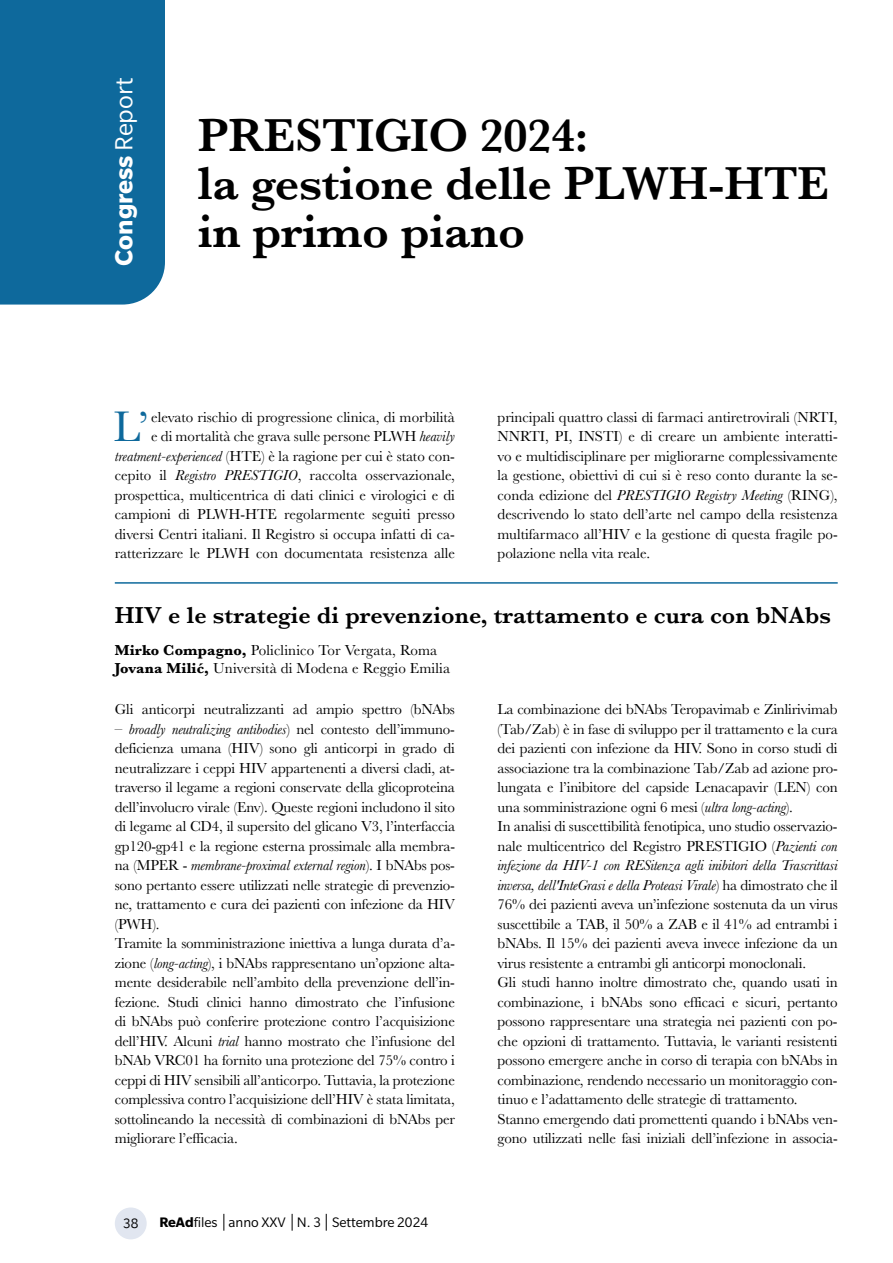
<style>
.page{position:relative;width:893px;height:1263px;background:#fff}
.page>*{position:absolute;margin:0;border:0;box-sizing:border-box;transform-origin:0 0}
.t1{font:600 48px/48px "Baskerville";letter-spacing:-.005em;color:#000}
.t2{font:44.4px "Baskerville";color:#0e699c}
.t3{font:700 27px "Slate Std";color:#fff}
.t4{font:600 24px "Baskerville";letter-spacing:.005em;color:#000}
.t5{font:15px/19.5px "Baskerville";letter-spacing:-.01em;color:#000}
.t6{font:15px/18px "Baskerville";letter-spacing:.01em;color:#000}
.t7{font:15px "Slate Std";color:#000}
.t8{font:15px "Slate";color:#000}
.s1{font-weight:400}
.s2{font-style:italic}
.s3{font-weight:700}
</style>
<div class="page">
<div style="left:0;top:0;width:165px;height:305px;background:#0e699c"></div>
<div style="left:115px;top:1207px;width:32px;height:32px;background:#e1e6f0;border-radius:50%"></div>
<svg style="left:224px;top:1214px;width:1px;height:17px"></svg>
<svg style="left:292px;top:1214px;width:1px;height:17px"></svg>
<svg style="left:326px;top:1214px;width:1px;height:17px"></svg>
<hr style="left:115px;top:582px;width:723px;height:2px;background:#0e699c">
<h3 class="t3" style="left:109px;top:266px;width:189px;rotate:-90deg">Congress <span class="s1">Report</span></h3>
<h1 class="t1" style="left:198px;top:111px;width:633px">PRESTIGIO 2024:<br>la gestione delle PLWH-HTE in primo piano</h1>
<p class="t5" style="left:115px;top:407px;width:342px;text-align:right">elevato rischio di progressione clinica, di morbilità<br>e di mortalità che grava sulle persone PLWH <span class="s2">heavily treatment-experienced</span> (HTE) è la ragione per cui è stato con&shy;cepito il <span class="s2">Registro PRESTIGIO</span>, raccolta osservazionale, prospettica, multicentrica di dati clinici e virologici e di campioni di PLWH-HTE regolarmente seguiti presso diversi Centri italiani. Il Registro si occupa infatti di ca&shy;ratterizzare le PLWH con documentata resistenza alle</p>
<p class="t5" style="left:497px;top:407px;width:342px;text-align:justify">principali quattro classi di farmaci antiretrovirali (NRTI, NNRTI, PI, INSTI) e di creare un ambiente interatti&shy;vo e multidisciplinare per migliorarne complessivamente la gestione, obiettivi di cui si è reso conto durante la se&shy;conda edizione del <span class="s2">PRESTIGIO Registry Meeting</span> (RING), descrivendo lo stato dell’arte nel campo della resistenza multifarmaco all’HIV e la gestione di questa fragile po&shy;polazione nella vita reale.</p>
<h2 class="t2" style="left:114px;top:398px;width:37px">L’</h2>
<h3 class="t4" style="left:115px;top:599px;width:718px">HIV e le strategie di prevenzione, trattamento e cura con bNAbs</h3>
<p class="t6" style="left:115px;top:642px;width:337px"><span class="s3">Mirko Compagno,</span> Policlinico Tor Vergata, Roma<br><span class="s3">Jovana Milić,</span> Università di Modena e Reggio Emilia</p>
<p class="t5" style="left:115px;top:700px;width:342px">Gli anticorpi neutralizzanti ad ampio spettro (bNAbs</p>
<p class="t5" style="left:115px;top:719px;width:342px">– <span class="s2">broadly neutralizing antibodies</span>) nel contesto dell’immuno&shy;deficienza umana (HIV) sono gli anticorpi in grado di neutralizzare i ceppi HIV appartenenti a diversi cladi, at&shy;traverso il legame a regioni conservate della glicoproteina dell’involucro virale (Env). Queste regioni includono il sito di legame al CD4, il supersito del glicano V3, l’interfaccia gp120-gp41 e la regione esterna prossimale alla membra&shy;na (MPER - <span class="s2">membrane-proximal external region</span>). I bNAbs pos&shy;sono pertanto essere utilizzati nelle strategie di prevenzio&shy;ne, trattamento e cura dei pazienti con infezione da HIV (PWH).<br>Tramite la somministrazione iniettiva a lunga durata d’a&shy;zione (<span class="s2">long-acting</span>), i bNAbs rappresentano un’opzione alta&shy;mente desiderabile nell’ambito della prevenzione dell’in&shy;fezione. Studi clinici hanno dimostrato che l’infusione di bNAbs può conferire protezione contro l’acquisizione dell’HIV. Alcuni <span class="s2">trial</span> hanno mostrato che l’infusione del bNAb VRC01 ha fornito una protezione del 75% contro i ceppi di HIV sensibili all’anticorpo. Tuttavia, la protezione complessiva contro l’acquisizione dell’HIV è stata limitata, sottolineando la necessità di combinazioni di bNAbs per migliorare l’efficacia.</p>
<p class="t8" style="left:123px;top:1215px;width:17px">38</p>
<p class="t7" style="left:159px;top:1214px;width:270px"><span class="s3">ReAd</span>files anno XXV N. 3 Settembre 2024</p>
<p class="t5" style="left:497px;top:700px;width:342px">La combinazione dei bNAbs Teropavimab e Zinlirivimab (Tab/Zab) è in fase di sviluppo per il trattamento e la cura dei pazienti con infezione da HIV. Sono in corso studi di associazione tra la combinazione Tab/Zab ad azione pro&shy;lungata e l’inibitore del capside Lenacapavir (LEN) con una somministrazione ogni 6 mesi (<span class="s2">ultra long-acting</span>).<br>In analisi di suscettibilità fenotipica, uno studio osservazio&shy;nale multicentrico del Registro PRESTIGIO (<span class="s2">Pazienti con infezione da HIV-1 con RESitenza agli inibitori della Trascrittasi inversa, dell'InteGrasi e della Proteasi Virale</span>) ha dimostrato che il 76% dei pazienti aveva un’infezione sostenuta da un virus suscettibile a TAB, il 50% a ZAB e il 41% ad entrambi i bNAbs. Il 15% dei pazienti aveva invece infezione da un virus resistente a entrambi gli anticorpi monoclonali.<br>Gli studi hanno inoltre dimostrato che, quando usati in combinazione, i bNAbs sono efficaci e sicuri, pertanto possono rappresentare una strategia nei pazienti con po&shy;che opzioni di trattamento. Tuttavia, le varianti resistenti possono emergere anche in corso di terapia con bNAbs in combinazione, rendendo necessario un monitoraggio con&shy;tinuo e l’adattamento delle strategie di trattamento.<br>Stanno emergendo dati promettenti quando i bNAbs ven&shy;gono utilizzati nelle fasi iniziali dell’infezione in associa-</p>
</div>
